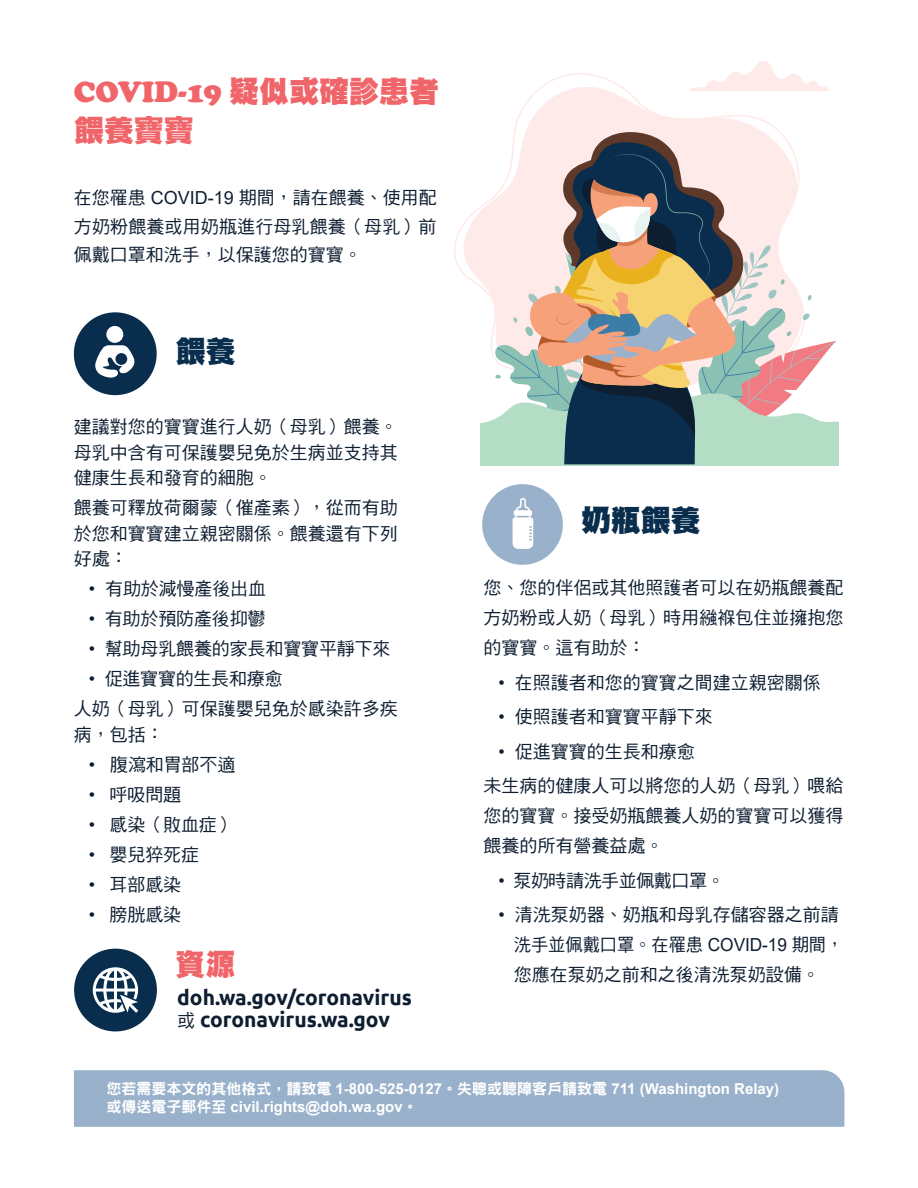
<style>
.page{position:relative;width:918px;height:1188px;background:#fff}
.page>*{position:absolute;margin:0;border:0;box-sizing:border-box;transform-origin:0 0}
.t1{font:900 30px "Cooper";color:#f06569}
.t2{font:30px "DF Hei Std W12";color:#f06569}
.t3{font:30px "DF Hei Std W12";letter-spacing:-.01em;color:#082d4d}
.t4{font:700 21px/22.5px "Ubuntu";color:#0e1e31}
.t5{font:18px/30px "DF Hei Std W5";color:#0e1e31;text-align:justify}
.t6{font:18px "DF Hei Std W5";letter-spacing:-.025em;color:#0e1e31}
.t7{font:700 15px/18px "Arial";color:#fff}
.s1{font-family:"DF Hei Std W12";font-weight:400}
.s2{font-family:"Arial"}
.s3{font-family:"DF Hei Std W5";font-weight:400;font-size:18px}
.s4{font-family:"DF Hei Std W9";font-weight:400}
</style>
<div class="page">
<div style="left:74px;top:949px;width:83px;height:82px;background:#082d4d;border-radius:50%"></div>
<svg style="left:93px;top:967px;width:45px;height:46px"></svg>
<div style="left:482px;top:484px;width:81px;height:81px;background:#99b1cb;border-radius:50%"></div>
<svg style="left:513px;top:498px;width:20px;height:51px"></svg>
<div style="left:74px;top:312px;width:83px;height:83px;background:#082d4d;border-radius:50%"></div>
<div style="left:106px;top:326px;width:17px;height:17px;background:#fff;border-radius:50%"></div>
<svg style="left:95px;top:345px;width:40px;height:33px"></svg>
<div style="left:74px;top:1070px;width:770px;height:57px;background:#99b1cb"></div>
<svg style="left:460px;top:85px;width:293px;height:202px"></svg>
<svg style="left:689px;top:61px;width:140px;height:30px"></svg>
<svg style="left:480px;top:117px;width:358px;height:348px"></svg>
<h1 class="t1" style="left:74px;top:75px;width:367px">COVID-19 <span class="s1">疑似或確診患者</span></h1>
<h1 class="t2" style="left:74px;top:114px;width:121px">餵養寶寶</h1>
<p class="t5" style="left:74px;top:183px;width:364px;line-height:28.5px">在您罹患 <span class="s2">COVID-19</span> 期間，請在餵養、使用配方奶粉餵養或用奶瓶進行母乳餵養（母乳）前佩戴口罩和洗手，以保護您的寶寶。</p>
<h1 class="t3" style="left:176px;top:335px;width:61px">餵養</h1>
<p class="t5" style="left:74px;top:414px;width:325px;line-height:25.5px">建議對您的寶寶進行人奶（母乳）餵養。母乳中含有可保護嬰兒免於生病並支持其健康生長和發育的細胞。</p>
<p class="t5" style="left:74px;top:495px;width:325px;line-height:25.5px">餵養可釋放荷爾蒙（催產素），從而有助於您和寶寶建立親密關係。餵養還有下列好處：</p>
<p class="t5" style="left:89px;top:573px;width:179px"><span class="s2">•</span> 有助於減慢產後出血</p>
<p class="t5" style="left:89px;top:603px;width:178px"><span class="s2">•</span> 有助於預防產後抑鬱</p>
<p class="t5" style="left:89px;top:633px;width:303px"><span class="s2">•</span> 幫助母乳餵養的家長和寶寶平靜下來</p>
<p class="t5" style="left:74px;top:663px;width:325px;text-indent:15px"><span class="s2">•</span> 促進寶寶的生長和療愈<br>人奶（母乳）可保護嬰兒免於感染許多疾</p>
<p class="t5" style="left:74px;top:719px;width:91px">病，包括：</p>
<p class="t5" style="left:89px;top:749px;width:148px"><span class="s2">•</span> 腹瀉和胃部不適</p>
<p class="t5" style="left:89px;top:779px;width:94px"><span class="s2">•</span> 呼吸問題</p>
<p class="t5" style="left:89px;top:809px;width:147px"><span class="s2">•</span> 感染（敗血症）</p>
<p class="t5" style="left:89px;top:839px;width:112px"><span class="s2">•</span> 嬰兒猝死症</p>
<p class="t5" style="left:89px;top:869px;width:94px"><span class="s2">•</span> 耳部感染</p>
<p class="t5" style="left:89px;top:899px;width:94px"><span class="s2">•</span> 膀胱感染</p>
<h1 class="t2" style="left:176px;top:948px;width:61px">資源</h1>
<p class="t4" style="left:177px;top:986px;width:236px">doh.wa.gov/coronavirus<span class="s3">或</span> coronavirus.wa.gov</p>
<h1 class="t3" style="left:581px;top:504px;width:121px">奶瓶餵養</h1>
<p class="t5" style="left:483px;top:573px;width:361px">您、您的伴侶或其他照護者可以在奶瓶餵養配方奶粉或人奶（母乳）時用繈褓包住並擁抱您的寶寶。這有助於：</p>
<p class="t5" style="left:498px;top:667px;width:324px"><span class="s2">•</span> 在照護者和您的寶寶之間建立親密關係</p>
<p class="t5" style="left:498px;top:702px;width:216px"><span class="s2">•</span> 使照護者和寶寶平靜下來</p>
<p class="t5" style="left:483px;top:734px;width:361px;line-height:34.5px;text-indent:15px"><span class="s2">•</span> 促進寶寶的生長和療愈<br>未生病的健康人可以將您的人奶（母乳）喂給</p>
<p class="t5" style="left:483px;top:801px;width:361px">您的寶寶。接受奶瓶餵養人奶的寶寶可以獲得餵養的所有營養益處。</p>
<p class="t6" style="left:498px;top:871px;width:228px"><span class="s2">•</span> 泵奶時請洗手並佩戴口罩。</p>
<p class="t5" style="left:514px;top:900px;width:331px;text-align:left;text-indent:-15px"><span class="s2">•</span> 清洗泵奶器、奶瓶和母乳存儲容器之前請洗手並佩戴口罩。在罹患 <span class="s2">COVID-19</span> 期間，您應在泵奶之前和之後清洗泵奶設備。</p>
<p class="t7" style="left:106px;top:1080px;width:674px"><span class="s4">您若需要本文的其他格式，請致電</span> 1-800-525-0127<span class="s4">。失聰或聽障客戶請致電</span> 711 (Washington Relay)<span class="s4">或傳送電子郵件至</span> civil.rights@doh.wa.gov<span class="s4">。</span></p>
</div>
